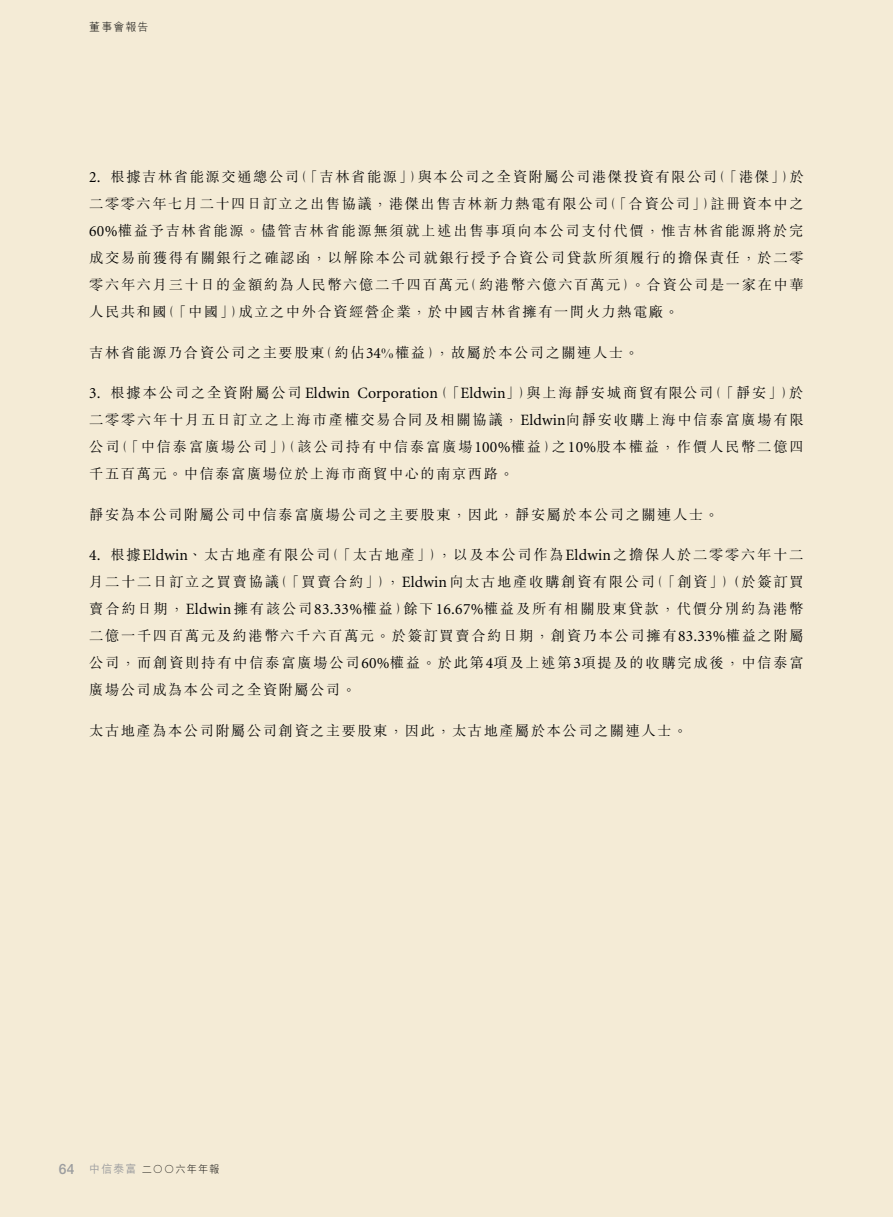
<style>
.page{position:relative;width:893px;height:1217px;background:#fff}
.page>*{position:absolute;margin:0;border:0;box-sizing:border-box;transform-origin:0 0}
.t1{font:300 14.25px/27px "M Sung HK";letter-spacing:.105em;color:#000;text-align:justify}
.t2{font:500 14.25px "Helvetica Neue";color:#9c9d9f}
.t3{font:300 11.25px "M Hei HK";letter-spacing:.1em;color:#000}
.t4{font:300 10.5px "M Hei HK";color:#000}
.s1{font-family:"Minion MM";font-weight:400;font-size:15.75px}
.s2{font-weight:500;font-size:11.25px;color:#9c9d9f}
</style>
<div class="page">
<div style="left:0;top:0;width:893px;height:1216px;background:#f4ebd6"></div>
<p class="t3" style="left:89px;top:19px;width:61px">董事會報告</p>
<p class="t1" style="left:89px;top:162px;width:716px"><span class="s1">2.</span> 根據吉林省能源交通總公司(「吉林省能源」)與本公司之全資附屬公司港傑投資有限公司(「港傑」)於二零零六年七月二十四日訂立之出售協議，港傑出售吉林新力熱電有限公司(「合資公司」)註冊資本中之<span class="s1">60%</span>權益予吉林省能源。儘管吉林省能源無須就上述出售事項向本公司支付代價，惟吉林省能源將於完成交易前獲得有關銀行之確認函，以解除本公司就銀行授予合資公司貸款所須履行的擔保責任，於二零零六年六月三十日的金額約為人民幣六億二千四百萬元(約港幣六億六百萬元)。合資公司是一家在中華人民共和國(「中國」)成立之中外合資經營企業，於中國吉林省擁有一間火力熱電廠。</p>
<p class="t1" style="left:89px;top:338px;width:551px">吉林省能源乃合資公司之主要股東(約佔<span class="s1">34</span>%權益)，故屬於本公司之關連人士。</p>
<p class="t1" style="left:89px;top:378px;width:716px"><span class="s1">3.</span> 根據本公司之全資附屬公司 <span class="s1">Eldwin Corporation</span> (「<span class="s1">Eldwin</span>」)與上海靜安城商貿有限公司(「靜安」)於二零零六年十月五日訂立之上海市產權交易合同及相關協議，<span class="s1">Eldwin</span>向靜安收購上海中信泰富廣場有限公司(「中信泰富廣場公司」)(該公司持有中信泰富廣場<span class="s1">100%</span>權益)之<span class="s1">10%</span>股本權益，作價人民幣二億四千五百萬元。中信泰富廣場位於上海市商貿中心的南京西路。</p>
<p class="t1" style="left:89px;top:500px;width:631px">靜安為本公司附屬公司中信泰富廣場公司之主要股東，因此，靜安屬於本公司之關連人士。</p>
<p class="t1" style="left:89px;top:540px;width:716px"><span class="s1">4.</span> 根據<span class="s1">Eldwin</span>、太古地產有限公司(「太古地產」)，以及本公司作為<span class="s1">Eldwin</span>之擔保人於二零零六年十二月二十二日訂立之買賣協議(「買賣合約」)，<span class="s1">Eldwin</span>向太古地產收購創資有限公司(「創資」)﹙於簽訂買賣合約日期，<span class="s1">Eldwin</span>擁有該公司<span class="s1">83.33%</span>權益)餘下<span class="s1">16.67%</span>權益及所有相關股東貸款，代價分別約為港幣二億一千四百萬元及約港幣六千六百萬元。於簽訂買賣合約日期，創資乃本公司擁有<span class="s1">83.33%</span>權益之附屬公司，而創資則持有中信泰富廣場公司<span class="s1">60%</span>權益。於此第<span class="s1">4</span>項及上述第<span class="s1">3</span>項提及的收購完成後，中信泰富廣場公司成為本公司之全資附屬公司。</p>
<p class="t1" style="left:89px;top:716px;width:599px">太古地產為本公司附屬公司創資之主要股東，因此，太古地產屬於本公司之關連人士。</p>
<p class="t2" style="left:59px;top:1160px;width:17px">64</p>
<p class="t4" style="left:89px;top:1161px;width:132px"><span class="s2">中信泰富</span> 二○○六年年報</p>
</div>
